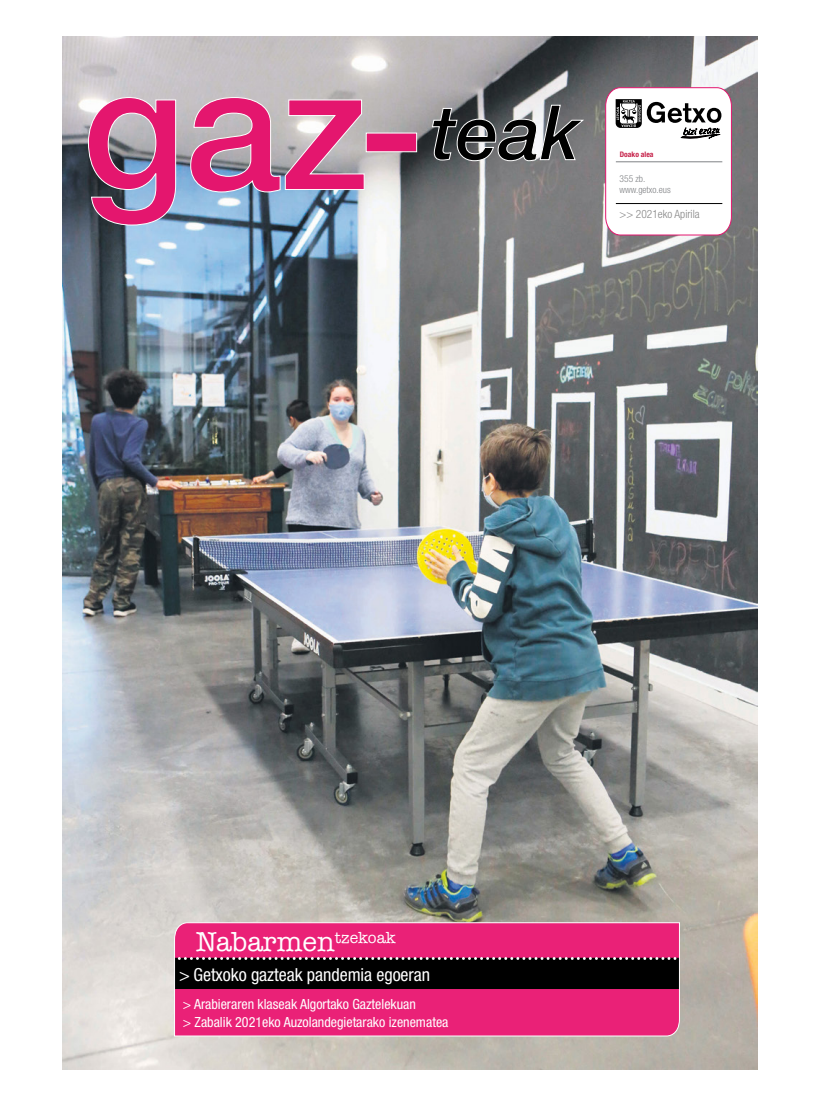
<style>
.page{position:relative;width:820px;height:1106px;background:#fff}
.page>*{position:absolute;margin:0;border:0;box-sizing:border-box;transform-origin:0 0}
.t1{font:27.6px "American Typewriter";color:#fff}
.t2{font:condensed 18px "Helvetica Neue";letter-spacing:-.005em;color:#fff}
.t3{font:condensed 14px/17.8px "Helvetica Neue";color:#fff}
.t4{font:300 condensed 11.4px "Helvetica Neue";color:#878787}
.t5{font:300 condensed 9.5px/11.4px "Helvetica Neue";color:#808285}
.t6{font:700 condensed 7.6px "Helvetica Neue";color:#c51f47}
</style>
<div class="page">
<img style="left:62px;top:37px;width:695px;height:1032px">
<svg style="left:88px;top:97px;width:88px;height:128px;background:#bc5689"></svg>
<svg style="left:190px;top:97px;width:174px;height:95px;background:#ce6c99"></svg>
<div style="left:366px;top:133px;width:50px;height:19px;background:#e4166e;border:1px solid #fff"></div>
<svg style="left:431px;top:104px;width:154px;height:58px;background:#5e5f60"></svg>
<svg style="left:604px;top:87px;width:127px;height:149px"></svg>
<hr style="left:615px;top:203px;width:107px;height:1px;background:#000">
<hr style="left:615px;top:161px;width:107px;height:1px;background:#808285">
<svg style="left:173px;top:921px;width:507px;height:116px;background:#e92b7c"></svg>
<svg style="left:174px;top:957px;width:505px;height:34px;background:#190a11"></svg>
<p class="t6" style="left:619px;top:150px;width:35px">Doako alea</p>
<p class="t5" style="left:619px;top:172px;width:53px">355 zb. www.getxo.eus</p>
<p class="t4" style="left:619px;top:208px;width:82px">&gt;&gt; 2021eko Apirila</p>
<h1 class="t1" style="left:196px;top:920px;width:201px">Nabarmen<sup>tzekoak</sup></h1>
<p class="t2" style="left:179px;top:963px;width:252px">&gt; Getxoko gazteak pandemia egoeran</p>
<p class="t3" style="left:183px;top:995px;width:267px">&gt; Arabieraren klaseak Algortako Gaztelekuan<br>&gt; Zabalik 2021eko Auzolandegietarako izenematea</p>
</div>
